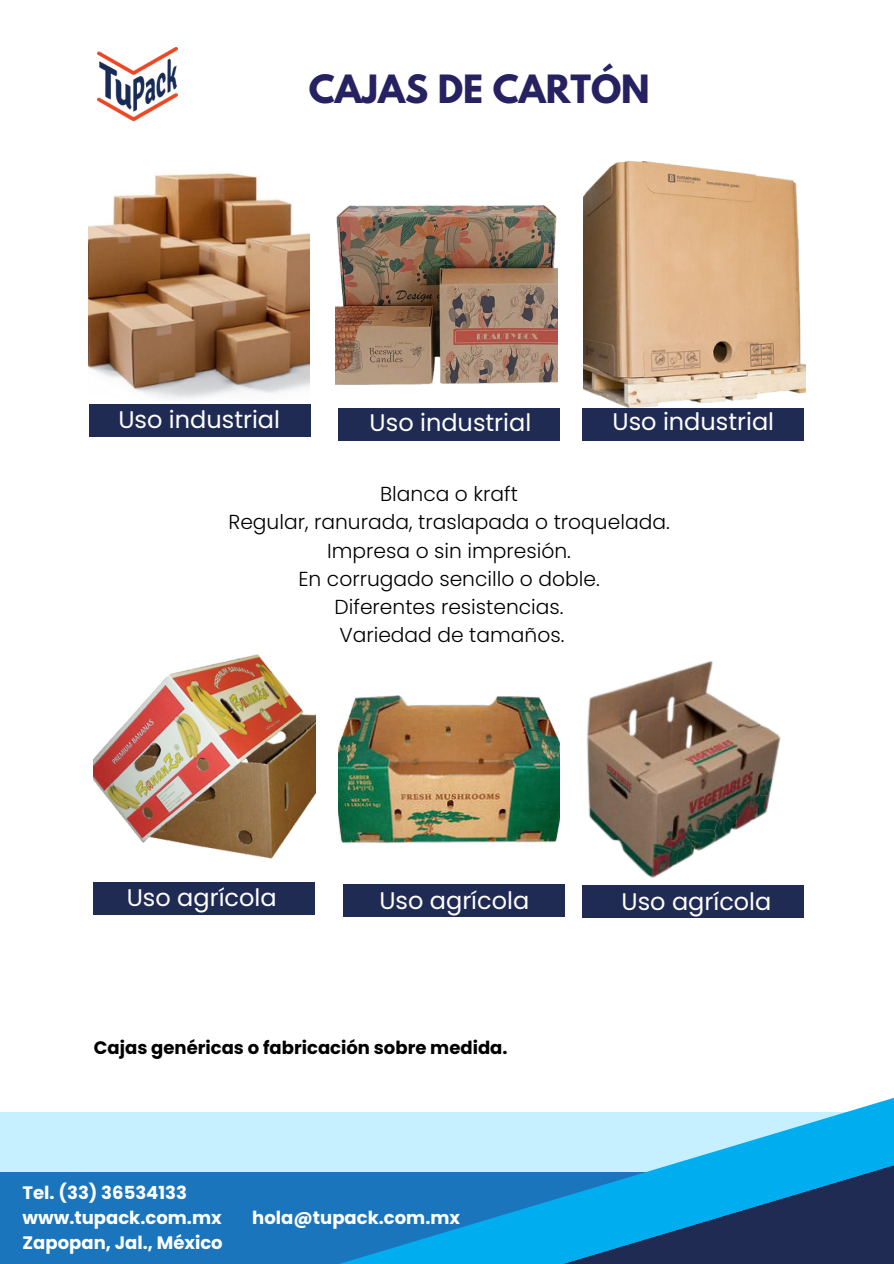
<style>
.page{position:relative;width:894px;height:1264px;background:#fff}
.page>*{position:absolute;margin:0;border:0;box-sizing:border-box;transform-origin:0 0}
.t1{font:700 34.5px "League Spartan";color:#262262}
.t2{font:24px "Poppins";color:#fff}
.t3{font:300 20.25px/28.2px "Poppins";color:#000;text-align:center}
.t4{font:700 18px "Poppins";color:#fff}
.t5{font:700 18px "Poppins";color:#000}
</style>
<div class="page">
<img style="left:88px;top:173px;width:222px;height:232px">
<img style="left:336px;top:205px;width:221px;height:180px">
<img style="left:94px;top:654px;width:221px;height:235px">
<img style="left:587px;top:661px;width:194px;height:217px">
<div style="left:0;top:1112px;width:893px;height:151px;background:#1b75bc"></div>
<div style="left:0;top:1112px;width:893px;height:59px;background:#c6f0ff"></div>
<svg style="left:216px;top:1098px;width:677px;height:165px"></svg>
<svg style="left:524px;top:1137px;width:369px;height:126px"></svg>
<div style="left:89px;top:405px;width:222px;height:32px;background:#202b54"></div>
<div style="left:93px;top:882px;width:221px;height:32px;background:#202b54"></div>
<div style="left:338px;top:408px;width:222px;height:32px;background:#202b54"></div>
<div style="left:343px;top:884px;width:222px;height:32px;background:#202b54"></div>
<div style="left:582px;top:408px;width:222px;height:32px;background:#202b54"></div>
<div style="left:582px;top:885px;width:222px;height:32px;background:#202b54"></div>
<img style="left:338px;top:695px;width:221px;height:149px">
<img style="left:583px;top:161px;width:221px;height:246px">
<img style="left:97px;top:47px;width:80px;height:75px">
<p class="t1" style="left:309px;top:72px;width:342px">CAJAS DE CARTÓN</p>
<h2 class="t2" style="left:118px;top:403px;width:163px">Uso industrial</h2>
<h1 class="t2" style="left:369px;top:406px;width:163px">Uso industrial</h1>
<p class="t2" style="left:612px;top:405px;width:163px">Uso industrial</p>
<p class="t3" style="left:228px;top:480px;width:442px">Blanca o kraft<br>Regular, ranurada, traslapada o troquelada.<br>Impresa o sin impresión.<br>En corrugado sencillo o doble.<br>Diferentes resistencias.<br>Variedad de tamaños.</p>
<p class="t2" style="left:127px;top:880px;width:151px">Uso agrícola</p>
<h2 class="t2" style="left:379px;top:883px;width:151px">Uso agrícola</h2>
<h2 class="t5" style="left:94px;top:1035px;width:415px">Cajas genéricas o fabricación sobre medida.</h2>
<h3 class="t4" style="left:23px;top:1180px;width:166px">Tel. (33) 36534133</h3>
<h2 class="t4" style="left:23px;top:1205px;width:200px">www.tupack.com.mx</h2>
<h2 class="t4" style="left:252px;top:1205px;width:209px">hola@tupack.com.mx</h2>
<p class="t4" style="left:23px;top:1229px;width:202px">Zapopan, Jal., México</p>
<p class="t2" style="left:621px;top:885px;width:151px">Uso agrícola</p>
</div>
